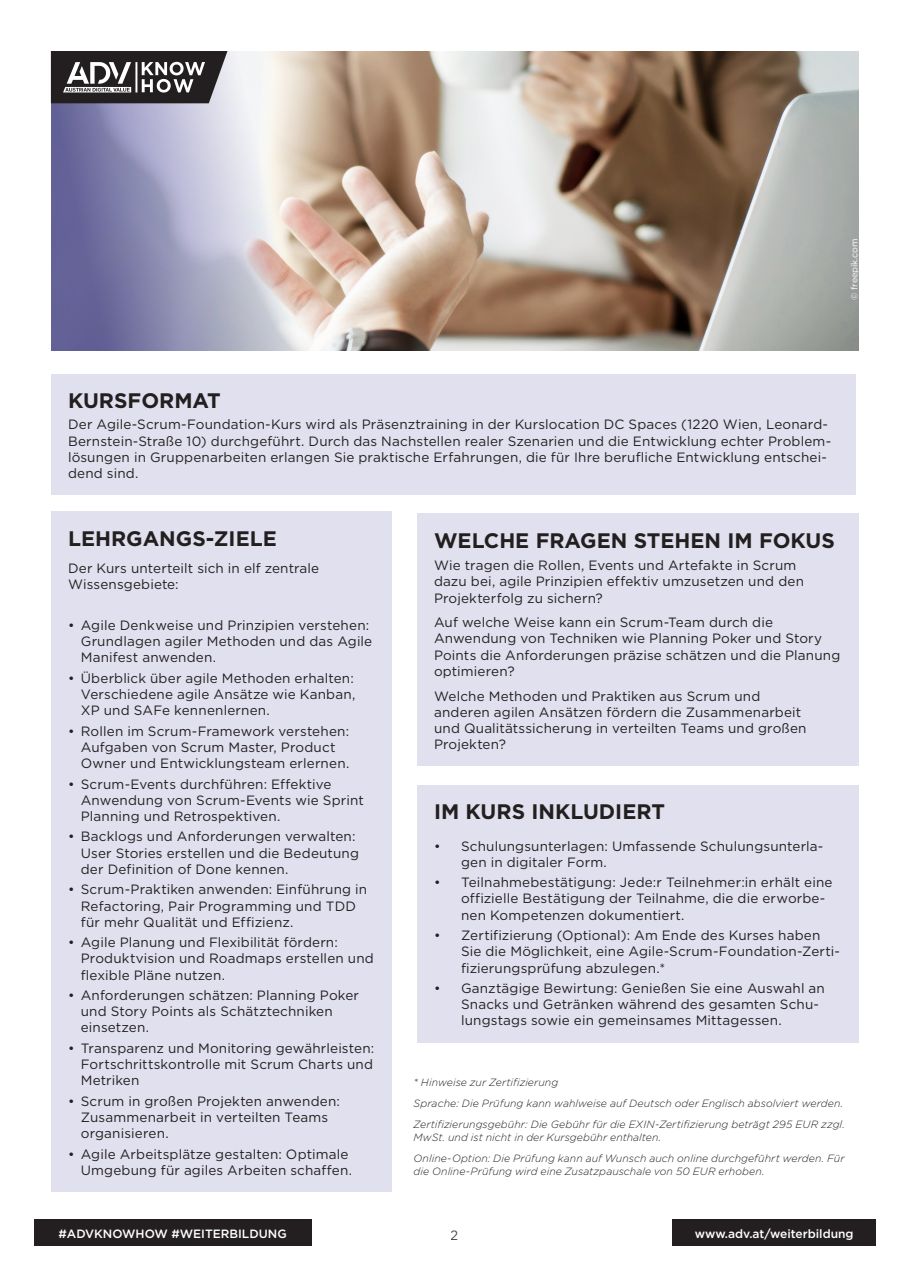
<style>
.page{position:relative;width:910px;height:1280px;background:#fff}
.page>*{position:absolute;margin:0;border:0;box-sizing:border-box;transform-origin:0 0}
.t1{font:700 21px "Gotham";color:#231f20}
.Fließtext{font:13.5px/16.2px "Gotham";letter-spacing:.01em;color:#231f20}
.Aufzählung_2{font:13.5px/16.2px "Gotham";letter-spacing:.01em;color:#231f20}
.t2{font:500 12px "Gotham";color:#fff}
.Fließtext-2{font:italic 300 10.5px/12.6px "Gotham";letter-spacing:.005em;color:#231f20}
.Bildquelle{font:9px "Gotham";letter-spacing:-.01em;color:#fff}
</style>
<div class="page">
<div style="left:51px;top:375px;width:804px;height:120px;background:#e1e0ee"></div>
<div style="left:417px;top:514px;width:442px;height:252px;background:#e1e0ee"></div>
<div style="left:51px;top:512px;width:340px;height:680px;background:#e1e0ee"></div>
<div style="left:417px;top:785px;width:442px;height:257px;background:#e1e0ee"></div>
<div style="left:34px;top:1220px;width:277px;height:26px;background:#231f20"></div>
<div style="left:673px;top:1220px;width:203px;height:26px;background:#231f20"></div>
<svg style="left:51px;top:51px;width:808px;height:300px;background:#aa9d99"></svg>
<svg style="left:51px;top:51px;width:176px;height:52px;background:#524f50"></svg>
<p class="Bildquelle" style="left:848px;top:300px;width:63px;rotate:-90deg">© freepik.com</p>
<h3 class="t1" style="left:68px;top:387px;width:154px">KURSFORMAT</h3>
<h3 class="Fließtext" style="left:68px;top:416px;width:765px">Der Agile-Scrum-Foundation-Kurs wird als Präsenztraining in der Kurslocation DC Spaces (1220 Wien, Leonard-Bernstein-Straße 10) durchgeführt. Durch das Nachstellen realer Szenarien und die Entwicklung echter Problem&shy;lösungen in Gruppenarbeiten erlangen Sie praktische Erfahrungen, die für Ihre berufliche Entwicklung entschei&shy;dend sind.</h3>
<h3 class="t1" style="left:68px;top:524px;width:210px">LEHRGANGS-ZIELE</h3>
<p class="Aufzählung_2" style="left:68px;top:560px;width:253px">Der Kurs unterteilt sich in elf zentrale<br>Wissensgebiete:</p>
<p class="Fließtext" style="left:81px;top:617px;width:293px;text-indent:-13px">• Agile Denkweise und Prinzipien verstehen:<br>Grundlagen agiler Methoden und das Agile<br>Manifest anwenden.</p>
<p class="Fließtext" style="left:81px;top:670px;width:276px;text-indent:-13px">• Überblick über agile Methoden erhalten:<br>Verschiedene agile Ansätze wie Kanban,<br>XP und SAFe kennenlernen.</p>
<p class="Fließtext" style="left:81px;top:722px;width:270px;text-indent:-13px">• Rollen im Scrum-Framework verstehen:<br>Aufgaben von Scrum Master, Product<br>Owner und Entwicklungsteam erlernen.</p>
<p class="Fließtext" style="left:81px;top:775px;width:285px;text-indent:-13px">• Scrum-Events durchführen: Effektive<br>Anwendung von Scrum-Events wie Sprint<br>Planning und Retrospektiven.</p>
<p class="Fließtext" style="left:81px;top:828px;width:280px;text-indent:-13px">• Backlogs und Anforderungen verwalten:<br>User Stories erstellen und die Bedeutung der Definition of Done kennen.</p>
<p class="Fließtext" style="left:81px;top:881px;width:288px;text-indent:-13px">• Scrum-Praktiken anwenden: Einführung in<br>Refactoring, Pair Programming und TDD für mehr Qualität und Effizienz.</p>
<p class="Fließtext" style="left:81px;top:934px;width:295px;text-indent:-13px">• Agile Planung und Flexibilität fördern:<br>Produktvision und Roadmaps erstellen und flexible Pläne nutzen.</p>
<p class="Fließtext" style="left:81px;top:987px;width:280px;text-indent:-13px">• Anforderungen schätzen: Planning Poker und Story Points als Schätztechniken einsetzen.</p>
<p class="Fließtext" style="left:81px;top:1040px;width:295px;text-align:justify;text-indent:-13px">• Transparenz und Monitoring gewährleisten:<br>Fortschrittskontrolle mit Scrum Charts und Metriken</p>
<p class="Fließtext" style="left:81px;top:1092px;width:261px;text-indent:-13px">• Scrum in großen Projekten anwenden:<br>Zusammenarbeit in verteilten Teams organisieren.</p>
<p class="Fließtext" style="left:68px;top:1145px;width:286px;text-align:right">• Agile Arbeitsplätze gestalten: Optimale<br>Umgebung für agiles Arbeiten schaffen.</p>
<h3 class="t1" style="left:434px;top:526px;width:402px">WELCHE FRAGEN STEHEN IM FOKUS</h3>
<p class="Fließtext" style="left:434px;top:557px;width:371px">Wie tragen die Rollen, Events und Artefakte in Scrum dazu bei, agile Prinzipien effektiv umzusetzen und den<br>Projekterfolg zu sichern?</p>
<p class="Fließtext" style="left:434px;top:614px;width:408px">Auf welche Weise kann ein Scrum-Team durch die Anwendung von Techniken wie Planning Poker und Story Points die Anforderungen präzise schätzen und die Planung optimieren?</p>
<p class="Fließtext" style="left:434px;top:687px;width:374px">Welche Methoden und Praktiken aus Scrum und anderen agilen Ansätzen fördern die Zusammenarbeit und Qualitätssicherung in verteilten Teams und großen Projekten?</p>
<h3 class="t1" style="left:434px;top:797px;width:233px">IM KURS INKLUDIERT</h3>
<p class="Fließtext" style="left:461px;top:837px;width:364px;text-indent:-27px">• Schulungsunterlagen: Umfassende Schulungsunterla&shy;gen in digitaler Form.</p>
<p class="Fließtext" style="left:461px;top:874px;width:373px;text-indent:-27px">• Teilnahmebestätigung: Jede:r Teilnehmer:in erhält eine offizielle Bestätigung der Teilnahme, die die erworbe&shy;nen Kompetenzen dokumentiert.</p>
<p class="Fließtext" style="left:461px;top:927px;width:380px;text-indent:-27px">• Zertifizierung (Optional): Am Ende des Kurses haben<br>Sie die Möglichkeit, eine Agile-Scrum-Foundation-Zerti&shy;fizierungsprüfung abzulegen.*</p>
<p class="Fließtext" style="left:461px;top:980px;width:365px;text-indent:-27px">• Ganztägige Bewirtung: Genießen Sie eine Auswahl an<br>Snacks und Getränken während des gesamten Schu&shy;lungstags sowie ein gemeinsames Mittagessen.</p>
<p class="Fließtext-2" style="left:413px;top:1076px;width:146px">* Hinweise zur Zertifizierung</p>
<p class="Fließtext-2" style="left:413px;top:1097px;width:431px">Sprache: Die Prüfung kann wahlweise auf Deutsch oder Englisch absolviert werden.</p>
<p class="Fließtext-2" style="left:413px;top:1118px;width:433px">Zertifizierungsgebühr: Die Gebühr für die EXIN-Zertifizierung beträgt 295 EUR zzgl.<br>MwSt. und ist nicht in der Kursgebühr enthalten.</p>
<p class="Fließtext-2" style="left:413px;top:1152px;width:432px">Online-Option: Die Prüfung kann auf Wunsch auch online durchgeführt werden. Für die Online-Prüfung wird eine Zusatzpauschale von 50 EUR erhoben.</p>
<p class="t2" style="left:58px;top:1225px;width:230px">#ADVKNOWHOW #WEITERBILDUNG</p>
<p class="Fließtext" style="left:451px;top:1227px;width:10px">2</p>
<p class="t2" style="left:695px;top:1225px;width:160px">www.adv.at/weiterbildung</p>
</div>
